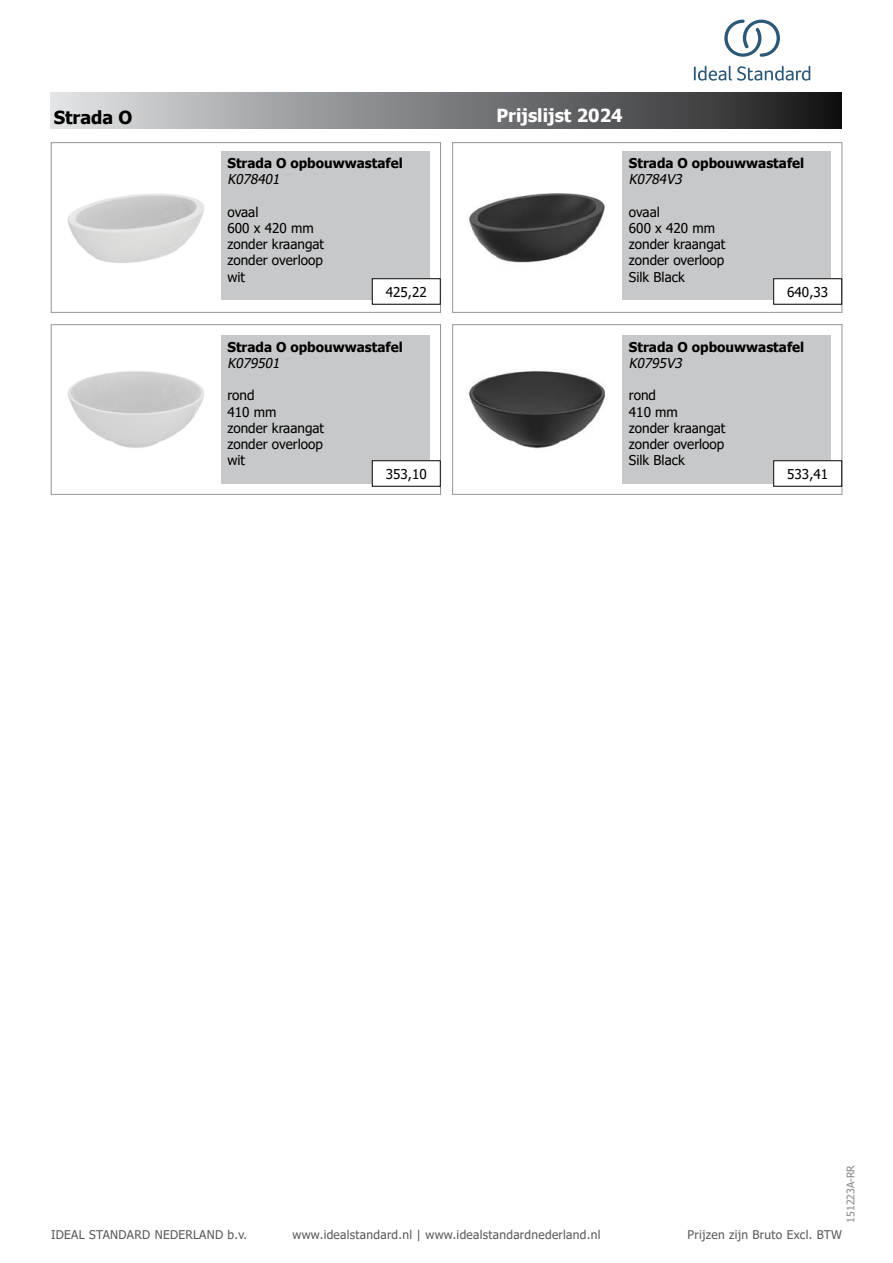
<style>
.page{position:relative;width:893px;height:1263px;background:#fff}
.page>*{position:absolute;margin:0;border:0;box-sizing:border-box;transform-origin:0 0}
.t1{font:700 18px "Tahoma";color:#fff}
.t2{font:700 18px "Tahoma";color:#000}
.t3{font:13.5px/16.2px "Tahoma";color:#000}
.t4{font:700 13.5px "Tahoma";color:#000}
.t5{font:italic 13.5px "Tahoma";color:#000}
.t6{font:12px "Tahoma";letter-spacing:.025em;color:#58595b}
.t7{font:10.5px "Tahoma";color:#86888a}
</style>
<div class="page">
<div style="left:51px;top:92px;width:791px;height:37px;background:linear-gradient(to right,#dee1e3,#1a1a1b)"></div>
<div style="left:51px;top:142px;width:390px;height:171px;border:1px solid #939598"></div>
<img style="left:67px;top:194px;width:137px;height:69px">
<div style="left:221px;top:151px;width:209px;height:149px;background:#c7c8ca"></div>
<div style="left:51px;top:324px;width:390px;height:171px;border:1px solid #939598"></div>
<img style="left:68px;top:371px;width:136px;height:77px">
<div style="left:221px;top:335px;width:209px;height:149px;background:#c7c8ca"></div>
<div style="left:452px;top:142px;width:390px;height:171px;border:1px solid #939598"></div>
<img style="left:469px;top:193px;width:136px;height:70px">
<div style="left:622px;top:151px;width:209px;height:149px;background:#c7c8ca"></div>
<div style="left:452px;top:324px;width:390px;height:171px;border:1px solid #939598"></div>
<img style="left:469px;top:371px;width:136px;height:78px">
<div style="left:622px;top:335px;width:209px;height:149px;background:#c7c8ca"></div>
<div style="left:372px;top:279px;width:68px;height:25px;background:#fff"></div>
<div style="left:372px;top:461px;width:68px;height:25px;background:#fff"></div>
<div style="left:372px;top:460px;width:68px;height:26px;border:1px solid #000"></div>
<div style="left:774px;top:279px;width:68px;height:25px;background:#fff"></div>
<div style="left:774px;top:461px;width:68px;height:25px;background:#fff"></div>
<div style="left:773px;top:460px;width:69px;height:26px;border:1px solid #000"></div>
<svg style="left:694px;top:66px;width:116px;height:15px"></svg>
<svg style="left:724px;top:20px;width:56px;height:37px"></svg>
<h1 class="t2" style="left:54px;top:105px;width:80px">Strada O</h1>
<p class="t4" style="left:227px;top:154px;width:177px">Strada O opbouwwastafel</p>
<p class="t5" style="left:227px;top:170px;width:57px">K078401</p>
<p class="t3" style="left:227px;top:204px;width:98px">ovaal<br>600 x 420 mm zonder kraangat zonder overloop wit</p>
<p class="t3" style="left:386px;top:284px;width:42px">425,22</p>
<p class="t4" style="left:227px;top:337px;width:177px">Strada O opbouwwastafel</p>
<p class="t5" style="left:227px;top:354px;width:57px">K079501</p>
<p class="t3" style="left:227px;top:388px;width:98px">rond<br>410 mm<br>zonder kraangat zonder overloop wit</p>
<p class="t3" style="left:386px;top:466px;width:42px">353,10</p>
<h1 class="t1" style="left:496px;top:103px;width:128px">Prijslijst 2024</h1>
<p class="t4" style="left:629px;top:154px;width:177px">Strada O opbouwwastafel</p>
<p class="t5" style="left:629px;top:170px;width:58px">K0784V3</p>
<p class="t3" style="left:629px;top:204px;width:98px">ovaal<br>600 x 420 mm zonder kraangat zonder overloop<br>Silk Black</p>
<p class="t3" style="left:787px;top:284px;width:42px">640,33</p>
<p class="t4" style="left:629px;top:337px;width:177px">Strada O opbouwwastafel</p>
<p class="t5" style="left:629px;top:354px;width:58px">K0795V3</p>
<p class="t3" style="left:629px;top:388px;width:98px">rond<br>410 mm<br>zonder kraangat zonder overloop<br>Silk Black</p>
<p class="t3" style="left:787px;top:466px;width:42px">533,41</p>
<p class="t7" style="left:844px;top:1222px;width:59px;rotate:-90deg">151223A-RR</p>
<p class="t6" style="left:51px;top:1227px;width:198px">IDEAL STANDARD NEDERLAND b.v.</p>
<p class="t6" style="left:292px;top:1227px;width:309px">www.idealstandard.nl | www.idealstandardnederland.nl</p>
<p class="t6" style="left:688px;top:1227px;width:156px">Prijzen zijn Bruto Excl. BTW</p>
</div>
